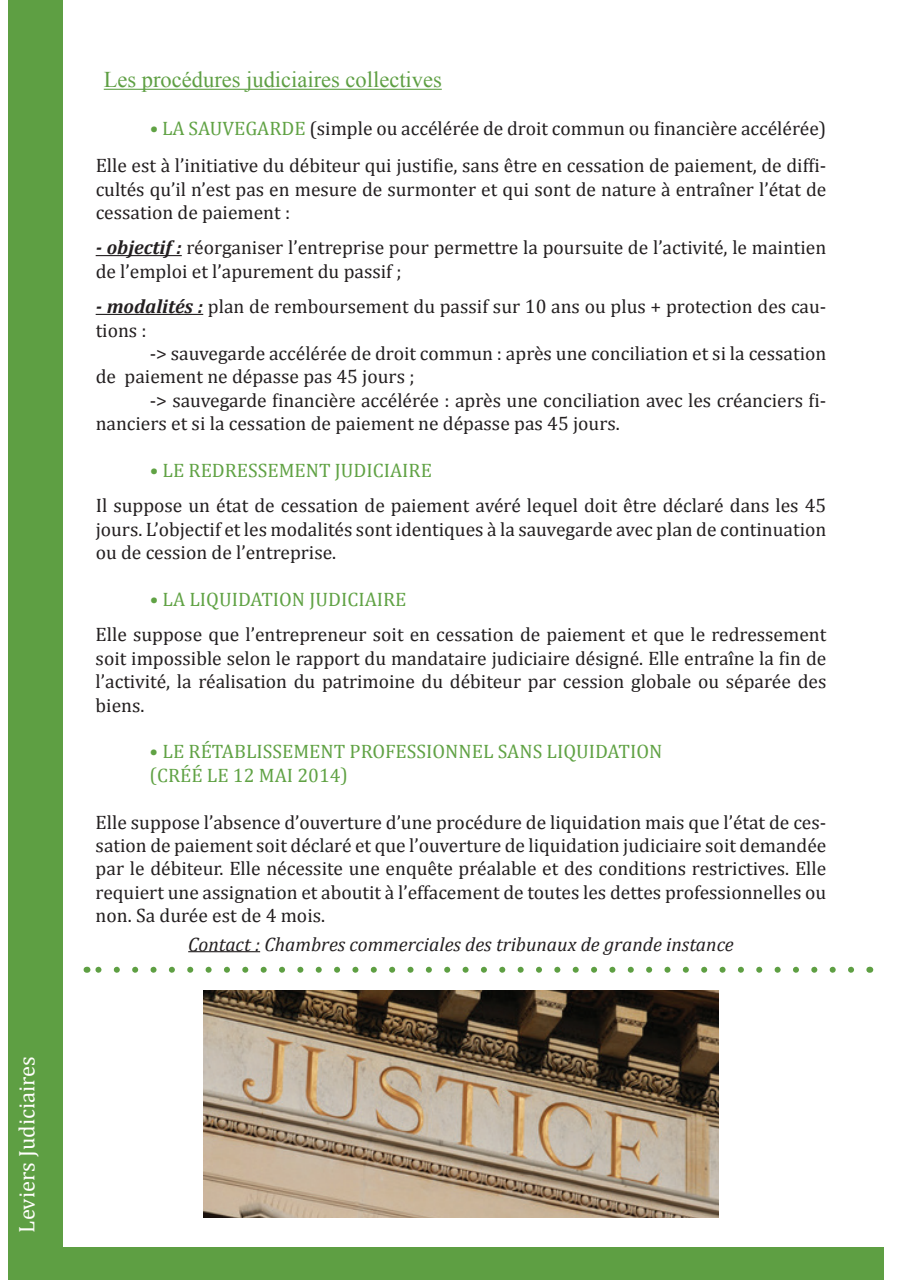
<style>
.page{position:relative;width:910px;height:1280px;background:#fff}
.page>*{position:absolute;margin:0;border:0;box-sizing:border-box;transform-origin:0 0}
.t1{font:22.5px "Times New Roman";color:#5e9f43}
.t2{font:22.5px "Cambria";color:#fffefc}
.t3{font:19.5px/23.4px "Cambria";color:#231f20}
.t4{font:19.5px/23.4px "Cambria";color:#60a244}
.t5{font:italic 19.5px "Cambria";color:#231f20}
.s1{color:#60a244}
.s2{font-weight:700;font-style:italic}
</style>
<div class="page">
<div style="left:9px;top:0;width:54px;height:1271px;background:#5e9f43"></div>
<div style="left:9px;top:1248px;width:875px;height:32px;background:#5e9f43"></div>
<hr style="left:104px;top:89px;width:338px;height:1px;background:#5e9f43">
<hr style="left:96px;top:255px;width:86px;height:1px;background:#231f20">
<hr style="left:96px;top:314px;width:107px;height:1px;background:#231f20">
<svg style="left:96px;top:967px;width:755px;height:6px"></svg>
<hr style="left:188px;top:951px;width:72px;height:1px;background:#231f20">
<img style="left:204px;top:990px;width:514px;height:227px">
<p class="t2" style="left:14px;top:1232px;width:178px;rotate:-90deg">Leviers Judiciaires</p>
<p class="t1" style="left:104px;top:64px;width:340px">Les procédures judiciaires collectives</p>
<p class="t3" style="left:96px;top:110px;width:732px;line-height:36.9px;text-align:right"><span class="s1">• la sauvegarde</span> (simple ou accélérée de droit commun ou financière accélérée)<br>Elle est à l’initiative du débiteur qui justifie, sans être en cessation de paiement, de diffi-</p>
<p class="t3" style="left:96px;top:177px;width:732px">cultés qu’il n’est pas en mesure de surmonter et qui sont de nature à entraîner l’état de cessation de paiement :</p>
<p class="t3" style="left:96px;top:236px;width:732px"><span class="s2">- objectif :</span> réorganiser l’entreprise pour permettre la poursuite de l’activité, le maintien de l’emploi et l’apurement du passif ;</p>
<p class="t3" style="left:96px;top:295px;width:732px"><span class="s2">- modalités :</span> plan de remboursement du passif sur 10 ans ou plus + protection des cau&shy;tions :</p>
<p class="t3" style="left:96px;top:342px;width:732px;text-indent:54px">-&gt; sauvegarde accélérée de droit commun : après une conciliation et si la cessation de paiement ne dépasse pas 45 jours ;</p>
<p class="t3" style="left:96px;top:388px;width:732px;text-indent:54px">-&gt; sauvegarde financière accélérée : après une conciliation avec les créanciers fi&shy;nanciers et si la cessation de paiement ne dépasse pas 45 jours.</p>
<p class="t4" style="left:150px;top:459px;width:284px">• le redressement judiciaire</p>
<p class="t3" style="left:96px;top:494px;width:732px;text-align:justify">Il suppose un état de cessation de paiement avéré lequel doit être déclaré dans les 45 jours. L’objectif et les modalités sont identiques à la sauvegarde avec plan de continuation ou de cession de l’entreprise.</p>
<p class="t4" style="left:150px;top:588px;width:258px">• la liquidation judiciaire</p>
<p class="t3" style="left:96px;top:623px;width:732px;text-align:justify">Elle suppose que l’entrepreneur soit en cessation de paiement et que le redressement soit impossible selon le rapport du mandataire judiciaire désigné. Elle entraîne la fin de l’activité, la réalisation du patrimoine du débiteur par cession globale ou séparée des biens.</p>
<p class="t4" style="left:150px;top:740px;width:514px">• le rétablissement professionnel sans liquidation (créé le 12 mai</p>
<p class="t4" style="left:297px;top:763px;width:52px">2014)</p>
<p class="t3" style="left:96px;top:810px;width:732px;text-align:justify">Elle suppose l’absence d’ouverture d’une procédure de liquidation mais que l’état de ces&shy;sation de paiement soit déclaré et que l’ouverture de liquidation judiciaire soit demandée par le débiteur. Elle nécessite une enquête préalable et des conditions restrictives. Elle requiert une assignation et aboutit à l’effacement de toutes les dettes professionnelles ou non. Sa durée est de 4 mois.</p>
<p class="t5" style="left:188px;top:930px;width:547px">Contact : Chambres commerciales des tribunaux de grande instance</p>
</div>
